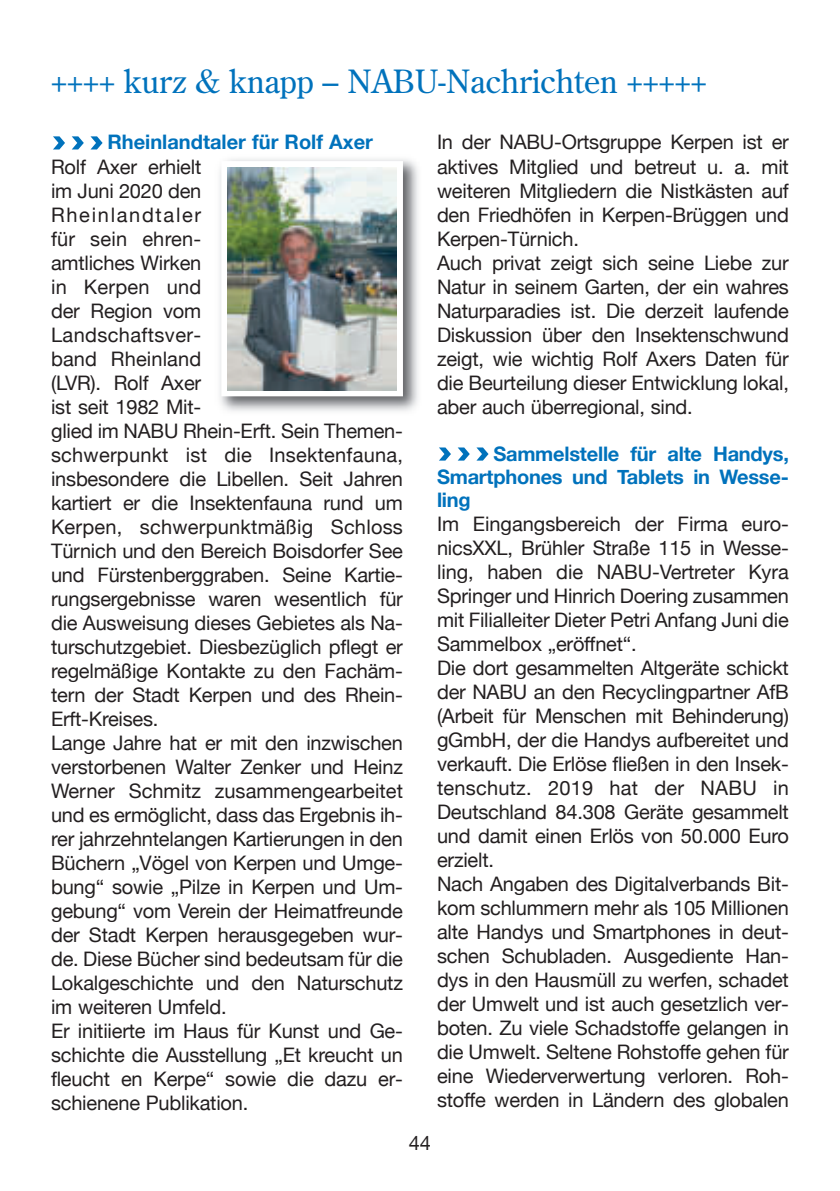
<style>
.page{position:relative;width:840px;height:1191px;background:#fff}
.page>*{position:absolute;margin:0;border:0;box-sizing:border-box;transform-origin:0 0}
.t1{font:32px "Century Old Style Std";color:#0072bc}
.t2{font:20px/24px "Helvetica Neue";letter-spacing:-.01em;color:#231f20}
.t3{font:700 20px/23px "Helvetica Neue";letter-spacing:-.01em;color:#0072bc;text-align:justify}
.s1{font-family:"Monotype Sorts";font-size:18.4px;color:#0072bc}
.s2{font-weight:700;color:#0072bc}
.s3{font-family:"Monotype Sorts";font-weight:400;font-size:18.4px}
</style>
<div class="page">
<img style="left:219px;top:159px;width:199px;height:252px">
<img style="left:227px;top:167px;width:170px;height:223px">
<h1 class="t1" style="left:51px;top:60px;width:656px">++++ kurz &amp; knapp – NABU-Nachrichten +++++</h1>
<p class="t2" style="left:51px;top:130px;width:353px"><span class="s1">ÖÖÖ</span><span class="s2">Rheinlandtaler für Rolf Axer<br></span>Rolf Axer erhielt<br>im Juni 2020 den<br>Rheinlandtaler<br>für sein ehren-<br>amtliches Wirken<br>in Kerpen und<br>der Region vom<br>Landschaftsver-<br>band Rheinland<br>(LVR). Rolf Axer<br>ist seit 1982 Mit-<br>glied im NABU Rhein-Erft. Sein Themen&shy;schwerpunkt ist die Insektenfauna, insbesondere die Libellen. Seit Jahren kartiert er die Insektenfauna rund um<br>Kerpen, schwerpunktmäßig Schloss<br>Türnich und den Bereich Boisdorfer See und Fürstenberggraben. Seine Kartie&shy;rungsergebnisse waren wesentlich für die Ausweisung dieses Gebietes als Na&shy;turschutzgebiet. Diesbezüglich pflegt er regelmäßige Kontakte zu den Fachäm&shy;tern der Stadt Kerpen und des Rhein-<br>Erft-Kreises.<br>Lange Jahre hat er mit den inzwischen verstorbenen Walter Zenker und Heinz<br>Werner Schmitz zusammengearbeitet und es ermöglicht, dass das Ergebnis ih&shy;rer jahrzehntelangen Kartierungen in den<br>Büchern „Vögel von Kerpen und Umge&shy;bung“ sowie „Pilze in Kerpen und Um&shy;gebung“ vom Verein der Heimatfreunde der Stadt Kerpen herausgegeben wur&shy;de. Diese Bücher sind bedeutsam für die<br>Lokalgeschichte und den Naturschutz im weiteren Umfeld.<br>Er initiierte im Haus für Kunst und Ge&shy;schichte die Ausstellung „Et kreucht un fleucht en Kerpe“ sowie die dazu er&shy;schienene Publikation.</p>
<p class="t2" style="left:437px;top:130px;width:353px">In der NABU-Ortsgruppe Kerpen ist er aktives Mitglied und betreut u. a. mit weiteren Mitgliedern die Nistkästen auf den Friedhöfen in Kerpen-Brüggen und Kerpen-Türnich.<br>Auch privat zeigt sich seine Liebe zur Natur in seinem Garten, der ein wahres Naturparadies ist. Die derzeit laufende Diskussion über den Insektenschwund zeigt, wie wichtig Rolf Axers Daten für die Beurteilung dieser Entwicklung lokal, aber auch überregional, sind.</p>
<p class="t3" style="left:437px;top:442px;width:353px"><span class="s3">ÖÖÖ</span>Sammelstelle für alte Handys, Smartphones und Tablets in Wesse&shy;ling</p>
<p class="t2" style="left:437px;top:511px;width:353px">Im Eingangsbereich der Firma euro&shy;nicsXXL, Brühler Straße 115 in Wesse&shy;ling, haben die NABU-Vertreter Kyra Springer und Hinrich Doering zusammen mit Filialleiter Dieter Petri Anfang Juni die Sammelbox „eröffnet“.<br>Die dort gesammelten Altgeräte schickt der NABU an den Recyclingpartner AfB (Arbeit für Menschen mit Behinderung) gGmbH, der die Handys aufbereitet und verkauft. Die Erlöse fließen in den Insek&shy;tenschutz. 2019 hat der NABU in Deutschland 84.308 Geräte gesammelt und damit einen Erlös von 50.000 Euro erzielt.<br>Nach Angaben des Digitalverbands Bit&shy;kom schlummern mehr als 105 Millionen alte Handys und Smartphones in deut&shy;schen Schubladen. Ausgediente Han&shy;dys in den Hausmüll zu werfen, schadet der Umwelt und ist auch gesetzlich ver&shy;boten. Zu viele Schadstoffe gelangen in die Umwelt. Seltene Rohstoffe gehen für eine Wiederverwertung verloren. Roh&shy;stoffe werden in Ländern des globalen</p>
<p class="t2" style="left:408px;top:1131px;width:24px">44</p>
</div>
